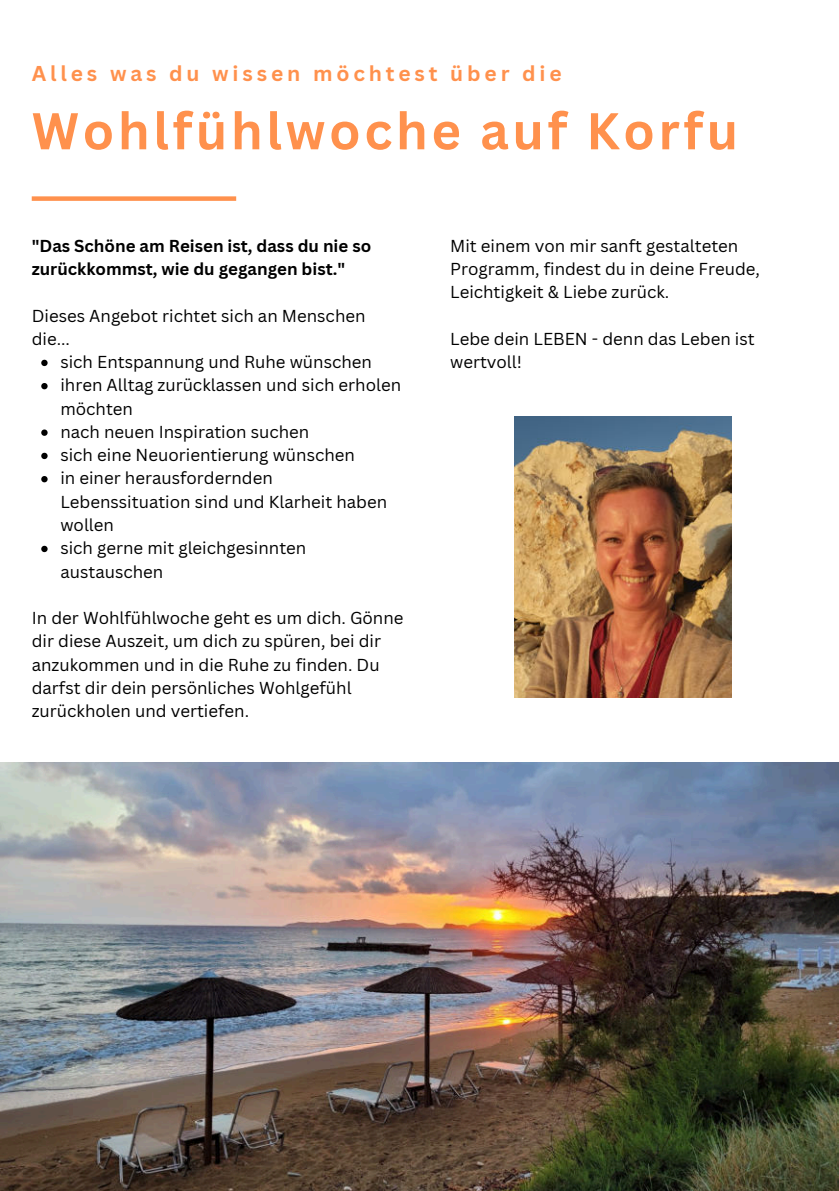
<style>
.page{position:relative;width:839px;height:1191px;background:#fff}
.page>*{position:absolute;margin:0;border:0;box-sizing:border-box;transform-origin:0 0}
.t1{font:700 50.6px "Canva Sans";letter-spacing:.07em;color:#ff914d}
.t2{font:700 21px "Canva Sans";letter-spacing:.185em;color:#ff914d}
.t3{font:16.8px/23.2px "Canva Sans";color:#000}
.t4{font:700 16.8px/23.2px "Canva Sans";color:#000}
</style>
<div class="page">
<img style="left:0;top:763px;width:838px;height:428px">
<div style="left:32px;top:196px;width:204px;height:5px;background:#ff914d"></div>
<img style="left:514px;top:417px;width:217px;height:280px">
<svg style="left:41px;top:360px;width:7px;height:6px"></svg>
<svg style="left:41px;top:383px;width:7px;height:6px"></svg>
<svg style="left:41px;top:430px;width:7px;height:6px"></svg>
<svg style="left:41px;top:453px;width:7px;height:6px"></svg>
<svg style="left:41px;top:476px;width:7px;height:6px"></svg>
<svg style="left:41px;top:546px;width:7px;height:6px"></svg>
<p class="t2" style="left:32px;top:61px;width:531px">Alles was du wissen möchtest über die</p>
<h1 class="t1" style="left:32px;top:101px;width:707px">Wohlfühlwoche auf Korfu</h1>
<p class="t4" style="left:32px;top:234px;width:341px">"Das Schöne am Reisen ist, dass du nie so zurückkommst, wie du gegangen bist."</p>
<p class="t3" style="left:32px;top:304px;width:335px">Dieses Angebot richtet sich an Menschen die...</p>
<p class="t3" style="left:60px;top:351px;width:342px">sich Entspannung und Ruhe wünschen ihren Alltag zurücklassen und sich erholen möchten<br>nach neuen Inspiration suchen<br>sich eine Neuorientierung wünschen<br>in einer herausfordernden<br>Lebenssituation sind und Klarheit haben wollen<br>sich gerne mit gleichgesinnten austauschen</p>
<p class="t3" style="left:32px;top:606px;width:373px">In der Wohlfühlwoche geht es um dich. Gönne dir diese Auszeit, um dich zu spüren, bei dir anzukommen und in die Ruhe zu finden. Du darfst dir dein persönliches Wohlgefühl zurückholen und vertiefen.</p>
<p class="t3" style="left:450px;top:234px;width:311px">Mit einem von mir sanft gestalteten<br>Programm, findest du in deine Freude,<br>Leichtigkeit &amp; Liebe zurück.</p>
<p class="t3" style="left:450px;top:327px;width:306px">Lebe dein LEBEN - denn das Leben ist wertvoll!</p>
</div>
